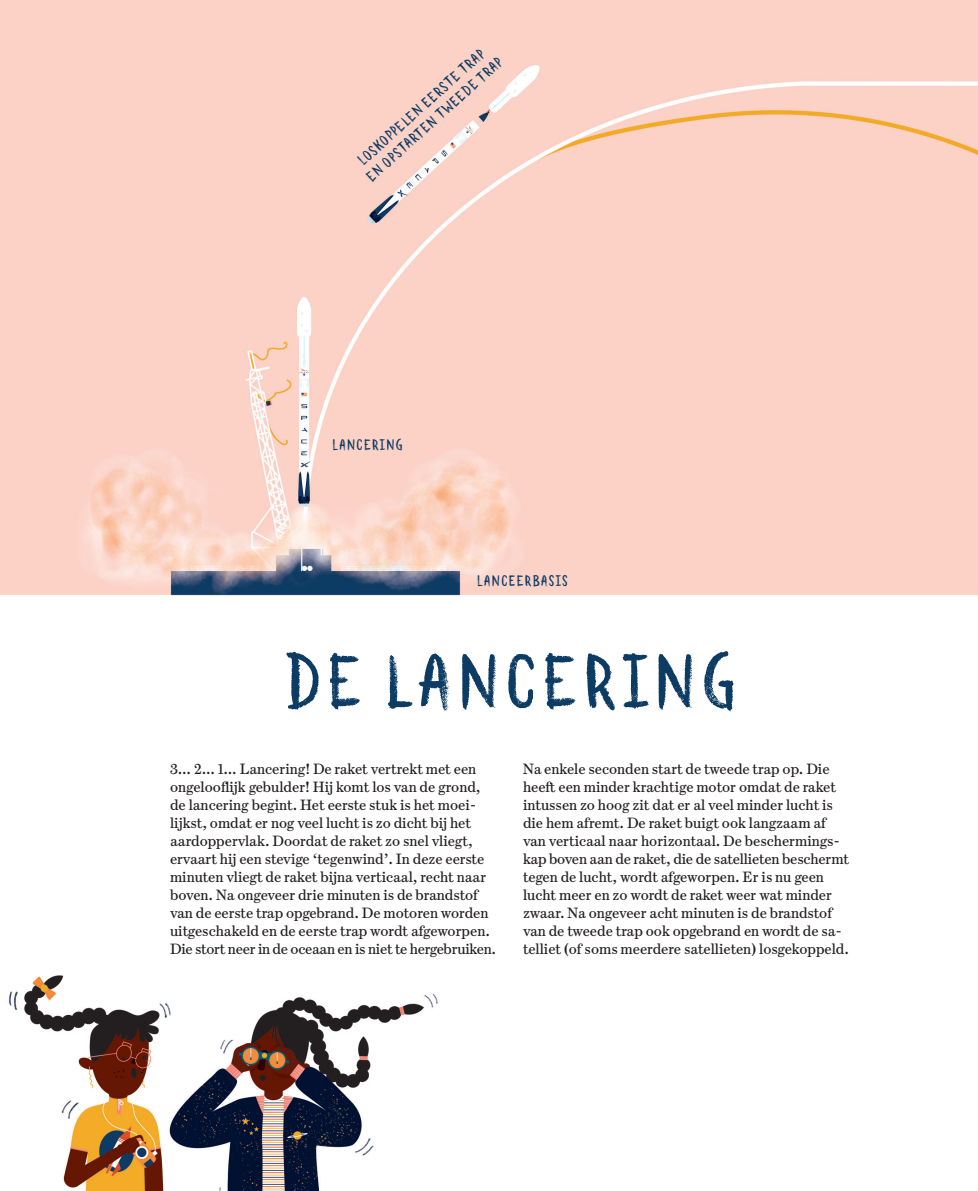
<style>
.page{position:relative;width:978px;height:1191px;background:#fff}
.page>*{position:absolute;margin:0;border:0;box-sizing:border-box;transform-origin:0 0}
.T1{font:75px "Canvas Curly Sans Combined";color:#0c3b63}
.t1{font:15px/18px "Escrow Text";color:#231f20}
.T_Wist_je_dat{font:15px/18px "Canvas Curly Sans Combined";color:#0c3b63}
</style>
<div class="page">
<img style="left:0;top:0;width:978px;height:1191px">
<p class="T_Wist_je_dat" style="left:350px;top:159px;width:180px;rotate:-42deg">LOSKOPP ELEN EE RSTE TRAP<br>EN OPSTARTEN TWEE DE TRAP</p>
<p class="T_Wist_je_dat" style="left:332px;top:435px;width:73px">LANCERING</p>
<p class="T_Wist_je_dat" style="left:476px;top:571px;width:93px">LANCEERBASIS</p>
<p class="T1" style="left:282px;top:636px;width:458px">DE LANCERING</p>
<p class="t1" style="left:170px;top:759px;width:328px">3… 2… 1… Lancering! De raket vertrekt met een ongelooflijk gebulder! Hij komt los van de grond, de lancering begint. Het eerste stuk is het moei&shy;lijkst, omdat er nog veel lucht is zo dicht bij het aardoppervlak. Doordat de raket zo snel vliegt, ervaart hij een stevige ‘tegenwind’. In deze eerste minuten vliegt de raket bijna verticaal, recht naar boven. Na ongeveer drie minuten is de brandstof van de eerste trap opgebrand. De motoren worden uitgeschakeld en de eerste trap wordt afgeworpen.<br>Die stort neer in de oceaan en is niet te hergebruiken.</p>
<p class="t1" style="left:523px;top:759px;width:328px">Na enkele seconden start de tweede trap op. Die heeft een minder krachtige motor omdat de raket intussen zo hoog zit dat er al veel minder lucht is die hem afremt. De raket buigt ook langzaam af van verticaal naar horizontaal. De beschermings&shy;kap boven aan de raket, die de satellieten beschermt tegen de lucht, wordt afgeworpen. Er is nu geen lucht meer en zo wordt de raket weer wat minder zwaar. Na ongeveer acht minuten is de brandstof van de tweede trap ook opgebrand en wordt de sa&shy;telliet (of soms meerdere satellieten) losgekoppeld.</p>
</div>
